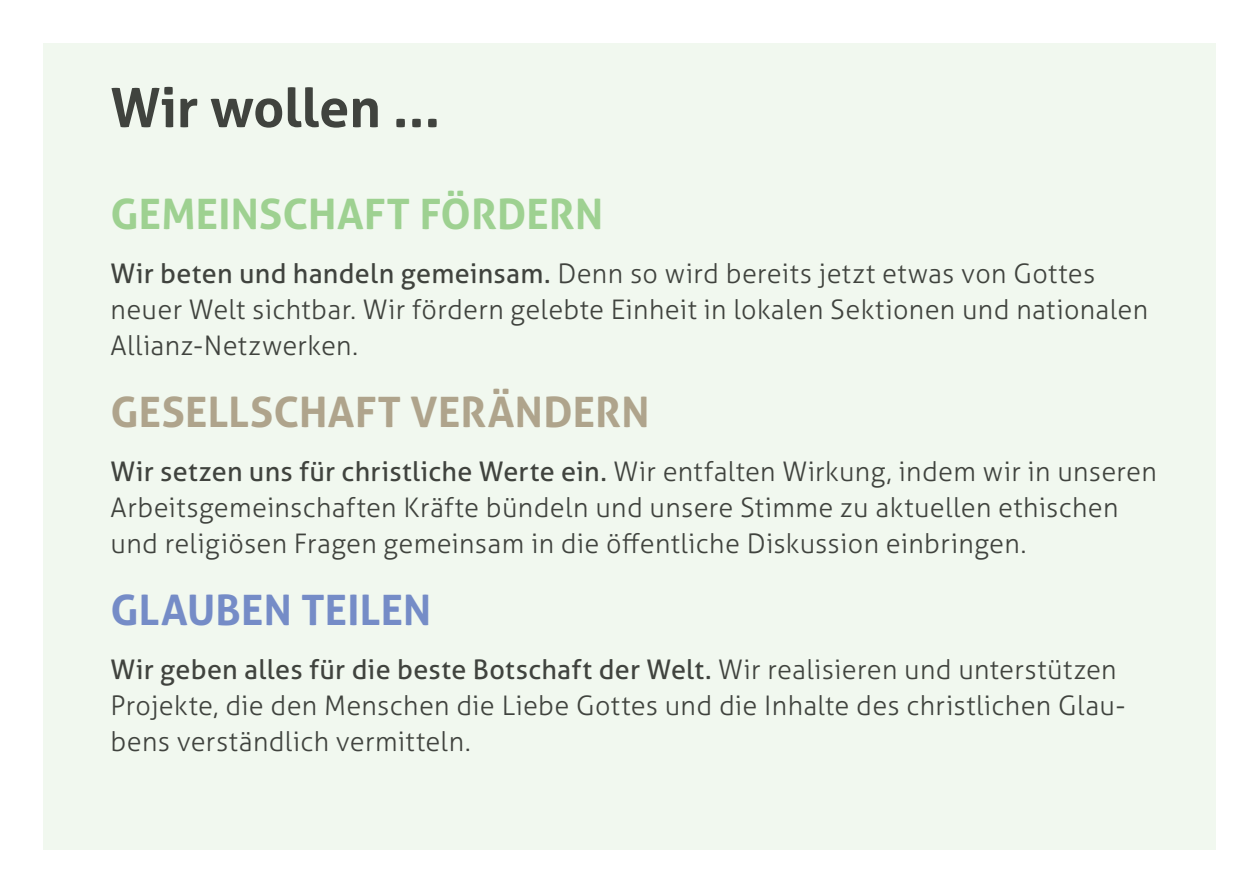
<style>
.page{position:relative;width:1259px;height:893px;background:#fff}
.page>*{position:absolute;margin:0;border:0;box-sizing:border-box;transform-origin:0 0}
.t1{font:700 54px "Aller";letter-spacing:-.005em;color:#40433e}
.t2{font:700 42px "Aller";letter-spacing:.01em;color:#afa48c}
.t3{font:700 42px "Aller";letter-spacing:.005em;color:#9ed191}
.t4{font:700 42px "Aller";letter-spacing:.005em;color:#758cc7}
.t5{font:300 27px/36px "Aller";letter-spacing:.01em;color:#40433e}
.s1{font-weight:400}
</style>
<div class="page">
<div style="left:43px;top:43px;width:1173px;height:807px;background:#f1f8ef"></div>
<h1 class="t1" style="left:111px;top:75px;width:331px">Wir wollen ...</h1>
<h2 class="t3" style="left:111px;top:188px;width:494px">GEMEINSCHAFT FÖRDERN</h2>
<p class="t5" style="left:111px;top:256px;width:1039px"><span class="s1">Wir beten und handeln gemeinsam.</span> Denn so wird bereits jetzt etwas von Gottes neuer Welt sichtbar. Wir fördern gelebte Einheit in lokalen Sektionen und nationalen<br>Allianz-Netzwerken.</p>
<h2 class="t2" style="left:111px;top:386px;width:540px">GESELLSCHAFT VERÄNDERN</h2>
<p class="t5" style="left:111px;top:454px;width:1048px"><span class="s1">Wir setzen uns für christliche Werte ein.</span> Wir entfalten Wirkung, indem wir in unseren<br>Arbeitsgemeinschaften Kräfte bündeln und unsere Stimme zu aktuellen ethischen und religiösen Fragen gemeinsam in die öffentliche Diskussion einbringen.</p>
<h2 class="t4" style="left:111px;top:584px;width:322px">GLAUBEN TEILEN</h2>
<p class="t5" style="left:111px;top:652px;width:1016px"><span class="s1">Wir geben alles für die beste Botschaft der Welt.</span> Wir realisieren und unterstützen<br>Projekte, die den Menschen die Liebe Gottes und die Inhalte des christlichen Glau&shy;bens verständlich vermitteln.</p>
</div>
